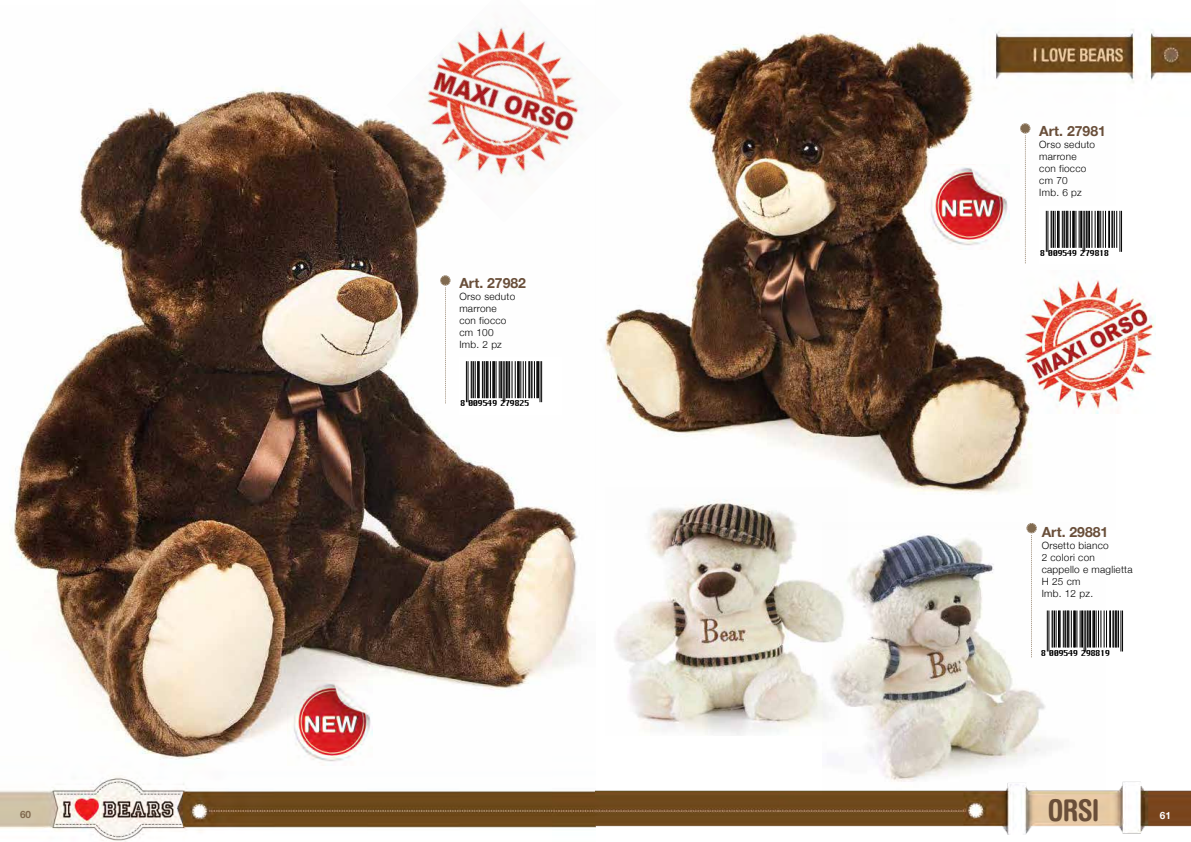
<style>
.page{position:relative;width:1191px;height:842px;background:#fff}
.page>*{position:absolute;margin:0;border:0;box-sizing:border-box;transform-origin:0 0}
.t1{font:700 condensed 30px "Helvetica Rounded";color:#694e39}
.t2{font:700 14px "Helvetica Neue";color:#694e39}
.t3{font:300 10px/12px "Helvetica Neue";letter-spacing:.025em;color:#000}
.t4{font:700 10px "Helvetica Neue";color:#816a4f}
.t5{font:700 10px "Helvetica Neue";color:#fff}
.t6{font:8px "Chicago";letter-spacing:-.065em;color:#000}
</style>
<div class="page">
<img style="left:10px;top:87px;width:568px;height:669px">
<img style="left:605px;top:32px;width:494px;height:463px">
<img style="left:950px;top:29px;width:241px;height:87px">
<img style="left:0;top:756px;width:595px;height:86px">
<img style="left:595px;top:781px;width:596px;height:54px">
<svg style="left:440px;top:276px;width:10px;height:128px"></svg>
<svg style="left:1020px;top:124px;width:10px;height:140px"></svg>
<svg style="left:1039px;top:207px;width:84px;height:57px"></svg>
<hr style="left:1046px;top:211px;width:1px;height:40px;background:#000">
<hr style="left:1047px;top:211px;width:1px;height:40px;background:#000">
<hr style="left:1050px;top:211px;width:1px;height:36px;background:#000">
<hr style="left:1051px;top:211px;width:1px;height:36px;background:#000">
<hr style="left:1053px;top:211px;width:1px;height:36px;background:#000">
<hr style="left:1054px;top:211px;width:1px;height:36px;background:#000">
<hr style="left:1057px;top:211px;width:1px;height:36px;background:#000">
<hr style="left:1058px;top:211px;width:1px;height:36px;background:#000">
<hr style="left:1062px;top:211px;width:1px;height:36px;background:#000">
<hr style="left:1063px;top:211px;width:1px;height:36px;background:#000">
<hr style="left:1064px;top:211px;width:1px;height:36px;background:#000">
<hr style="left:1066px;top:211px;width:1px;height:36px;background:#000">
<hr style="left:1067px;top:211px;width:1px;height:36px;background:#000">
<hr style="left:1070px;top:211px;width:1px;height:36px;background:#000">
<hr style="left:1072px;top:211px;width:1px;height:36px;background:#000">
<hr style="left:1073px;top:211px;width:1px;height:36px;background:#000">
<hr style="left:1074px;top:211px;width:1px;height:36px;background:#000">
<hr style="left:1075px;top:211px;width:1px;height:36px;background:#000">
<hr style="left:1078px;top:211px;width:1px;height:36px;background:#000">
<hr style="left:1080px;top:211px;width:1px;height:36px;background:#000">
<hr style="left:1081px;top:211px;width:1px;height:36px;background:#000">
<hr style="left:1082px;top:211px;width:1px;height:40px;background:#000">
<hr style="left:1084px;top:211px;width:1px;height:40px;background:#000">
<hr style="left:1086px;top:211px;width:1px;height:36px;background:#000">
<hr style="left:1088px;top:211px;width:1px;height:36px;background:#000">
<hr style="left:1089px;top:211px;width:1px;height:36px;background:#000">
<hr style="left:1091px;top:211px;width:1px;height:36px;background:#000">
<hr style="left:1094px;top:211px;width:1px;height:36px;background:#000">
<hr style="left:1097px;top:211px;width:1px;height:36px;background:#000">
<hr style="left:1098px;top:211px;width:1px;height:36px;background:#000">
<hr style="left:1100px;top:211px;width:1px;height:36px;background:#000">
<hr style="left:1102px;top:211px;width:1px;height:36px;background:#000">
<hr style="left:1105px;top:211px;width:1px;height:36px;background:#000">
<hr style="left:1108px;top:211px;width:1px;height:36px;background:#000">
<hr style="left:1109px;top:211px;width:1px;height:36px;background:#000">
<hr style="left:1111px;top:211px;width:1px;height:36px;background:#000">
<hr style="left:1112px;top:211px;width:1px;height:36px;background:#000">
<hr style="left:1114px;top:211px;width:1px;height:36px;background:#000">
<hr style="left:1116px;top:211px;width:1px;height:36px;background:#000">
<hr style="left:1119px;top:211px;width:1px;height:40px;background:#000">
<hr style="left:1121px;top:211px;width:1px;height:40px;background:#000">
<img style="left:822px;top:525px;width:283px;height:269px">
<img style="left:605px;top:487px;width:243px;height:248px">
<svg style="left:1040px;top:606px;width:83px;height:58px"></svg>
<hr style="left:1047px;top:611px;width:1px;height:40px;background:#000">
<hr style="left:1048px;top:611px;width:1px;height:40px;background:#000">
<hr style="left:1051px;top:611px;width:1px;height:36px;background:#000">
<hr style="left:1052px;top:611px;width:1px;height:36px;background:#000">
<hr style="left:1054px;top:611px;width:1px;height:36px;background:#000">
<hr style="left:1055px;top:611px;width:1px;height:36px;background:#000">
<hr style="left:1058px;top:611px;width:1px;height:36px;background:#000">
<hr style="left:1059px;top:611px;width:1px;height:36px;background:#000">
<hr style="left:1063px;top:611px;width:1px;height:36px;background:#000">
<hr style="left:1064px;top:611px;width:1px;height:36px;background:#000">
<hr style="left:1065px;top:611px;width:1px;height:36px;background:#000">
<hr style="left:1067px;top:611px;width:1px;height:36px;background:#000">
<hr style="left:1068px;top:611px;width:1px;height:36px;background:#000">
<hr style="left:1071px;top:611px;width:1px;height:36px;background:#000">
<hr style="left:1073px;top:611px;width:1px;height:36px;background:#000">
<hr style="left:1074px;top:611px;width:1px;height:36px;background:#000">
<hr style="left:1075px;top:611px;width:1px;height:36px;background:#000">
<hr style="left:1076px;top:611px;width:1px;height:36px;background:#000">
<hr style="left:1079px;top:611px;width:1px;height:36px;background:#000">
<hr style="left:1081px;top:611px;width:1px;height:36px;background:#000">
<hr style="left:1082px;top:611px;width:1px;height:36px;background:#000">
<hr style="left:1083px;top:611px;width:1px;height:40px;background:#000">
<hr style="left:1085px;top:611px;width:1px;height:40px;background:#000">
<hr style="left:1087px;top:611px;width:1px;height:36px;background:#000">
<hr style="left:1089px;top:611px;width:1px;height:36px;background:#000">
<hr style="left:1090px;top:611px;width:1px;height:36px;background:#000">
<hr style="left:1092px;top:611px;width:1px;height:36px;background:#000">
<hr style="left:1093px;top:611px;width:1px;height:36px;background:#000">
<hr style="left:1094px;top:611px;width:1px;height:36px;background:#000">
<hr style="left:1095px;top:611px;width:1px;height:36px;background:#000">
<hr style="left:1098px;top:611px;width:1px;height:36px;background:#000">
<hr style="left:1100px;top:611px;width:1px;height:36px;background:#000">
<hr style="left:1103px;top:611px;width:1px;height:36px;background:#000">
<hr style="left:1106px;top:611px;width:1px;height:36px;background:#000">
<hr style="left:1109px;top:611px;width:1px;height:36px;background:#000">
<hr style="left:1110px;top:611px;width:1px;height:36px;background:#000">
<hr style="left:1112px;top:611px;width:1px;height:36px;background:#000">
<hr style="left:1113px;top:611px;width:1px;height:36px;background:#000">
<hr style="left:1115px;top:611px;width:1px;height:36px;background:#000">
<hr style="left:1116px;top:611px;width:1px;height:36px;background:#000">
<hr style="left:1118px;top:611px;width:1px;height:36px;background:#000">
<hr style="left:1120px;top:611px;width:1px;height:40px;background:#000">
<hr style="left:1122px;top:611px;width:1px;height:40px;background:#000">
<svg style="left:1026px;top:523px;width:10px;height:134px"></svg>
<img style="left:288px;top:680px;width:85px;height:85px">
<img style="left:924px;top:164px;width:85px;height:85px">
<svg style="left:459px;top:357px;width:102px;height:57px"></svg>
<hr style="left:466px;top:362px;width:1px;height:40px;background:#000">
<hr style="left:467px;top:362px;width:1px;height:40px;background:#000">
<hr style="left:471px;top:362px;width:1px;height:36px;background:#000">
<hr style="left:473px;top:362px;width:1px;height:36px;background:#000">
<hr style="left:475px;top:362px;width:1px;height:36px;background:#000">
<hr style="left:477px;top:362px;width:1px;height:36px;background:#000">
<hr style="left:478px;top:362px;width:1px;height:36px;background:#000">
<hr style="left:479px;top:362px;width:1px;height:36px;background:#000">
<hr style="left:482px;top:362px;width:1px;height:36px;background:#000">
<hr style="left:483px;top:362px;width:1px;height:36px;background:#000">
<hr style="left:484px;top:362px;width:1px;height:36px;background:#000">
<hr style="left:486px;top:362px;width:1px;height:36px;background:#000">
<hr style="left:487px;top:362px;width:1px;height:36px;background:#000">
<hr style="left:490px;top:362px;width:1px;height:36px;background:#000">
<hr style="left:492px;top:362px;width:1px;height:36px;background:#000">
<hr style="left:493px;top:362px;width:1px;height:36px;background:#000">
<hr style="left:494px;top:362px;width:1px;height:36px;background:#000">
<hr style="left:495px;top:362px;width:1px;height:36px;background:#000">
<hr style="left:499px;top:362px;width:1px;height:36px;background:#000">
<hr style="left:500px;top:362px;width:1px;height:36px;background:#000">
<hr style="left:501px;top:362px;width:1px;height:36px;background:#000">
<hr style="left:503px;top:362px;width:1px;height:40px;background:#000">
<hr style="left:504px;top:362px;width:1px;height:40px;background:#000">
<hr style="left:506px;top:362px;width:1px;height:36px;background:#000">
<hr style="left:507px;top:362px;width:1px;height:36px;background:#000">
<hr style="left:508px;top:362px;width:1px;height:36px;background:#000">
<hr style="left:509px;top:362px;width:1px;height:36px;background:#000">
<hr style="left:511px;top:362px;width:1px;height:36px;background:#000">
<hr style="left:515px;top:362px;width:1px;height:36px;background:#000">
<hr style="left:517px;top:362px;width:1px;height:36px;background:#000">
<hr style="left:518px;top:362px;width:1px;height:36px;background:#000">
<hr style="left:519px;top:362px;width:1px;height:36px;background:#000">
<hr style="left:520px;top:362px;width:1px;height:36px;background:#000">
<hr style="left:523px;top:362px;width:1px;height:36px;background:#000">
<hr style="left:525px;top:362px;width:1px;height:36px;background:#000">
<hr style="left:528px;top:362px;width:1px;height:36px;background:#000">
<hr style="left:529px;top:362px;width:1px;height:36px;background:#000">
<hr style="left:531px;top:362px;width:1px;height:36px;background:#000">
<hr style="left:534px;top:362px;width:1px;height:36px;background:#000">
<hr style="left:536px;top:362px;width:1px;height:36px;background:#000">
<hr style="left:537px;top:362px;width:1px;height:36px;background:#000">
<hr style="left:538px;top:362px;width:1px;height:36px;background:#000">
<hr style="left:539px;top:362px;width:1px;height:40px;background:#000">
<hr style="left:541px;top:362px;width:1px;height:40px;background:#000">
<img style="left:387px;top:26px;width:235px;height:196px">
<img style="left:1020px;top:271px;width:135px;height:142px">
<h2 class="t2" style="left:459px;top:272px;width:68px">Art. 27982</h2>
<p class="t3" style="left:459px;top:289px;width:57px">Orso seduto marrone con fiocco cm 100<br>Imb. 2 pz</p>
<p class="t6" style="left:460px;top:397px;width:71px">8 009549 279825</p>
<h2 class="t2" style="left:1039px;top:120px;width:68px">Art. 27981</h2>
<p class="t3" style="left:1039px;top:137px;width:57px">Orso seduto marrone con fiocco cm 70<br>Imb. 6 pz</p>
<p class="t6" style="left:1040px;top:247px;width:71px">8 009549 279818</p>
<h2 class="t2" style="left:1041px;top:521px;width:68px">Art. 29881</h2>
<p class="t3" style="left:1041px;top:538px;width:92px">Orsetto bianco<br>2 colori con cappello e maglietta<br>H 25 cm<br>Imb. 12 pz.</p>
<p class="t6" style="left:1041px;top:647px;width:71px">8 009549 298819</p>
<p class="t4" style="left:20px;top:806px;width:13px">60</p>
<h1 class="t1" style="left:1048px;top:792px;width:53px">ORSI</h1>
<p class="t5" style="left:1159px;top:808px;width:13px">61</p>
</div>
